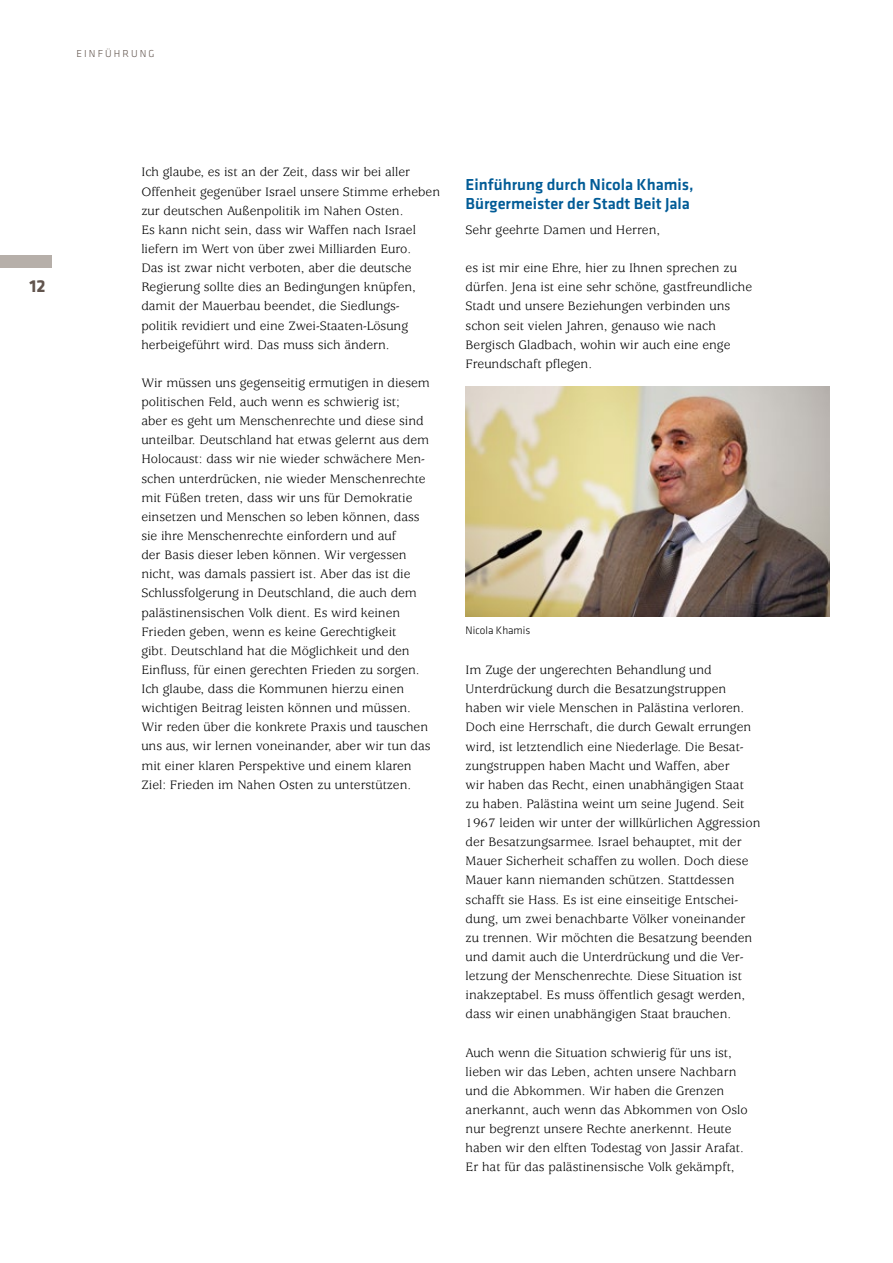
<style>
.page{position:relative;width:893px;height:1263px;background:#fff}
.page>*{position:absolute;margin:0;border:0;box-sizing:border-box;transform-origin:0 0}
.t1{font:700 18px "Klavika Basic";color:#61544d}
.t2{font:500 16.5px/19.2px "Klavika Basic";color:#005b96}
.t3{font:13.5px/19.2px "Usherwood Std";color:#000}
.t4{font:300 11.25px "Klavika Basic";color:#000}
.t5{font:300 10.5px "Klavika Basic";letter-spacing:.2em;color:#61544d}
</style>
<div class="page">
<div style="left:0;top:255px;width:51px;height:13px;background:#b6afa9"></div>
<img style="left:466px;top:387px;width:363px;height:230px">
<p class="t5" style="left:77px;top:47px;width:80px">EINFÜHRUNG</p>
<h1 class="t1" style="left:29px;top:273px;width:18px">12</h1>
<p class="t3" style="left:141px;top:163px;width:300px">Ich glaube, es ist an der Zeit, dass wir bei aller Offenheit gegenüber Israel unsere Stimme erheben zur deutschen Außenpolitik im Nahen Osten.<br>Es kann nicht sein, dass wir Waffen nach Israel liefern im Wert von über zwei Milliarden Euro.<br>Das ist zwar nicht verboten, aber die deutsche Regierung sollte dies an Bedingungen knüpfen, damit der Mauerbau beendet, die Siedlungs-<br>politik revidiert und eine Zwei-Staaten-Lösung herbeigeführt wird. Das muss sich ändern.</p>
<p class="t3" style="left:141px;top:374px;width:291px">Wir müssen uns gegenseitig ermutigen in diesem politischen Feld, auch wenn es schwierig ist;<br>aber es geht um Menschenrechte und diese sind unteilbar. Deutschland hat etwas gelernt aus dem Holocaust: dass wir nie wieder schwächere Men&shy;schen unterdrücken, nie wieder Menschenrechte mit Füßen treten, dass wir uns für Demokratie einsetzen und Menschen so leben können, dass sie ihre Menschenrechte einfordern und auf<br>der Basis dieser leben können. Wir vergessen nicht, was damals passiert ist. Aber das ist die Schlussfolgerung in Deutschland, die auch dem palästinensischen Volk dient. Es wird keinen Frieden geben, wenn es keine Gerechtigkeit<br>gibt. Deutschland hat die Möglichkeit und den Einfluss, für einen gerechten Frieden zu sorgen.<br>Ich glaube, dass die Kommunen hierzu einen wichtigen Beitrag leisten können und müssen.<br>Wir reden über die konkrete Praxis und tauschen uns aus, wir lernen voneinander, aber wir tun das mit einer klaren Perspektive und einem klaren Ziel: Frieden im Nahen Osten zu unterstützen.</p>
<h2 class="t2" style="left:466px;top:174px;width:230px">Einführung durch Nicola Khamis,<br>Bürgermeister der Stadt Beit Jala</h2>
<p class="t3" style="left:466px;top:221px;width:196px">Sehr geehrte Damen und Herren,</p>
<p class="t3" style="left:466px;top:259px;width:288px">es ist mir eine Ehre, hier zu Ihnen sprechen zu dürfen. Jena ist eine sehr schöne, gastfreundliche Stadt und unsere Beziehungen verbinden uns schon seit vielen Jahren, genauso wie nach Bergisch Gladbach, wohin wir auch eine enge Freundschaft pflegen.</p>
<p class="t4" style="left:466px;top:623px;width:66px">Nicola Khamis</p>
<p class="t3" style="left:466px;top:661px;width:296px">Im Zuge der ungerechten Behandlung und Unterdrückung durch die Besatzungstruppen haben wir viele Menschen in Palästina verloren.<br>Doch eine Herrschaft, die durch Gewalt errungen wird, ist letztendlich eine Niederlage. Die Besat&shy;zungstruppen haben Macht und Waffen, aber<br>wir haben das Recht, einen unabhängigen Staat zu haben. Palästina weint um seine Jugend. Seit 1967 leiden wir unter der willkürlichen Aggression der Besatzungsarmee. Israel behauptet, mit der Mauer Sicherheit schaffen zu wollen. Doch diese Mauer kann niemanden schützen. Stattdessen schafft sie Hass. Es ist eine einseitige Entschei&shy;dung, um zwei benachbarte Völker voneinander zu trennen. Wir möchten die Besatzung beenden und damit auch die Unterdrückung und die Ver&shy;letzung der Menschenrechte. Diese Situation ist inakzeptabel. Es muss öffentlich gesagt werden, dass wir einen unabhängigen Staat brauchen.</p>
<p class="t3" style="left:466px;top:1043px;width:284px">Auch wenn die Situation schwierig für uns ist, lieben wir das Leben, achten unsere Nachbarn und die Abkommen. Wir haben die Grenzen anerkannt, auch wenn das Abkommen von Oslo nur begrenzt unsere Rechte anerkennt. Heute haben wir den elften Todestag von Jassir Arafat.<br>Er hat für das palästinensische Volk gekämpft,</p>
</div>
